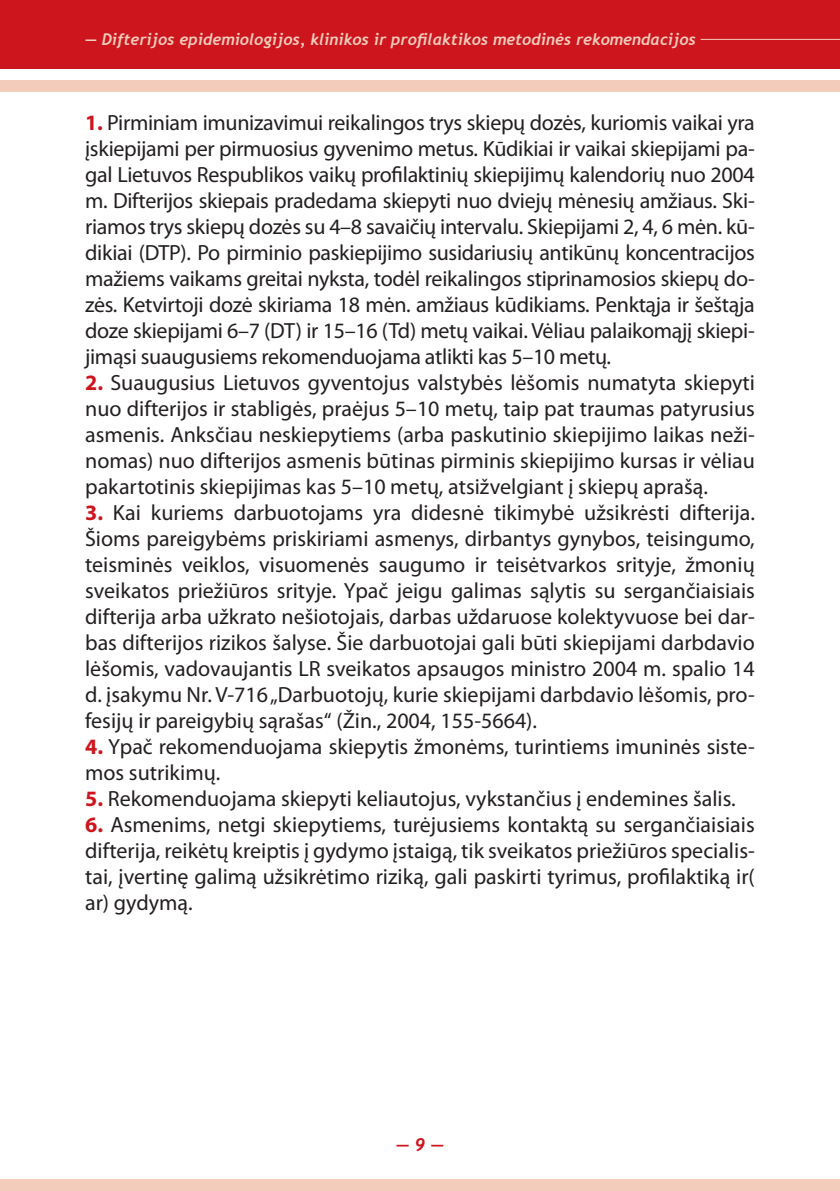
<style>
.page{position:relative;width:840px;height:1191px;background:#fff}
.page>*{position:absolute;margin:0;border:0;box-sizing:border-box;transform-origin:0 0}
.t1{font:22px/26px "Myriad Pro";color:#231f20;text-align:justify}
.t2{font:italic 700 18px "Trebuchet";color:#cd151d}
.t3{font:italic 700 16px "Trebuchet";color:#f4ccbc}
.s1{font-weight:700;color:#cd151d}
</style>
<div class="page">
<div style="left:0;top:0;width:839px;height:69px;background:#cd151d"></div>
<div style="left:0;top:80px;width:839px;height:11px;background:#f4ccbc"></div>
<hr style="left:700px;top:39px;width:139px;height:1px;background:#f4ccbc">
<div style="left:0;top:1179px;width:839px;height:12px;background:#f4ccbc"></div>
<p class="t3" style="left:85px;top:29px;width:612px">— Difterijos epidemiologijos, klinikos ir profilaktikos metodinės rekomendacijos</p>
<p class="t1" style="left:85px;top:109px;width:670px"><span class="s1">1.</span> Pirminiam imunizavimui reikalingos trys skiepų dozės, kuriomis vaikai yra įskiepijami per pirmuosius gyvenimo metus. Kūdikiai ir vaikai skiepijami pa&shy;gal Lietuvos Respublikos vaikų profilaktinių skiepijimų kalendorių nuo 2004 m. Difterijos skiepais pradedama skiepyti nuo dviejų mėnesių amžiaus. Ski&shy;riamos trys skiepų dozės su 4–8 savaičių intervalu. Skiepijami 2, 4, 6 mėn. kū&shy;dikiai (DTP). Po pirminio paskiepijimo susidariusių antikūnų koncentracijos mažiems vaikams greitai nyksta, todėl reikalingos stiprinamosios skiepų do&shy;zės. Ketvirtoji dozė skiriama 18 mėn. amžiaus kūdikiams. Penktąja ir šeštąja doze skiepijami 6–7 (DT) ir 15–16 (Td) metų vaikai. Vėliau palaikomąjį skiepi&shy;jimąsi suaugusiems rekomenduojama atlikti kas 5–10 metų.</p>
<p class="t1" style="left:85px;top:369px;width:671px"><span class="s1">2.</span> Suaugusius Lietuvos gyventojus valstybės lėšomis numatyta skiepyti nuo difterijos ir stabligės, praėjus 5–10 metų, taip pat traumas patyrusius asmenis. Anksčiau neskiepytiems (arba paskutinio skiepijimo laikas neži&shy;nomas) nuo difterijos asmenis būtinas pirminis skiepijimo kursas ir vėliau pakartotinis skiepijimas kas 5–10 metų, atsižvelgiant į skiepų aprašą.</p>
<p class="t1" style="left:85px;top:499px;width:671px"><span class="s1">3.</span> Kai kuriems darbuotojams yra didesnė tikimybė užsikrėsti difterija.<br>Šioms pareigybėms priskiriami asmenys, dirbantys gynybos, teisingumo, teisminės veiklos, visuomenės saugumo ir teisėtvarkos srityje, žmonių sveikatos priežiūros srityje. Ypač jeigu galimas sąlytis su sergančiaisiais difterija arba užkrato nešiotojais, darbas uždaruose kolektyvuose bei dar&shy;bas difterijos rizikos šalyse. Šie darbuotojai gali būti skiepijami darbdavio lėšomis, vadovaujantis LR sveikatos apsaugos ministro 2004 m. spalio 14 d. įsakymu Nr. V-716 „Darbuotojų, kurie skiepijami darbdavio lėšomis, pro&shy;fesijų ir pareigybių sąrašas“ (Žin., 2004, 155-5664).</p>
<p class="t1" style="left:85px;top:733px;width:670px"><span class="s1">4.</span> Ypač rekomenduojama skiepytis žmonėms, turintiems imuninės siste&shy;mos sutrikimų.</p>
<p class="t1" style="left:85px;top:785px;width:651px"><span class="s1">5.</span> Rekomenduojama skiepyti keliautojus, vykstančius į endemines šalis.</p>
<p class="t1" style="left:85px;top:811px;width:670px"><span class="s1">6.</span> Asmenims, netgi skiepytiems, turėjusiems kontaktą su sergančiaisiais difterija, reikėtų kreiptis į gydymo įstaigą, tik sveikatos priežiūros specialis&shy;tai, įvertinę galimą užsikrėtimo riziką, gali paskirti tyrimus, profilaktiką ir( ar) gydymą.</p>
<p class="t2" style="left:396px;top:1133px;width:49px">— 9 —</p>
</div>
